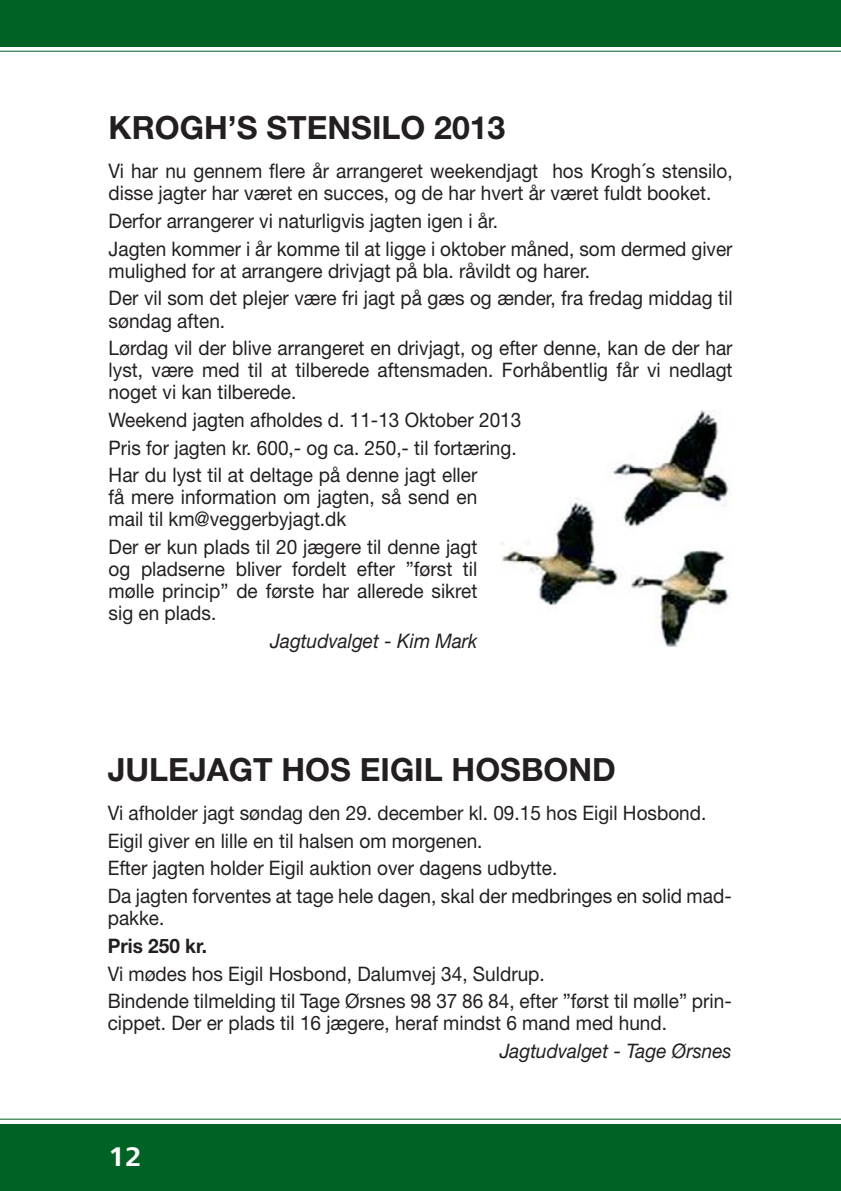
<style>
.page{position:relative;width:841px;height:1191px;background:#fff}
.page>*{position:absolute;margin:0;border:0;box-sizing:border-box;transform-origin:0 0}
.t1{font:700 32px "Helvetica Neue";color:#231f20}
.t2{font:700 28px "Frutiger Next Pro";color:#fff}
.t3{font:20px/27.6px "Helvetica Neue";color:#231f20;scale:.95 1}
.t4{font:italic 20px "Helvetica Neue";color:#231f20;scale:.95 1}
.t5{font:700 20px "Helvetica Neue";color:#231f20;scale:.95 1}
</style>
<div class="page">
<img style="left:501px;top:410px;width:229px;height:236px">
<div style="left:0;top:0;width:840px;height:47px;background:#006225"></div>
<div style="left:0;top:1124px;width:840px;height:66px;background:#006225"></div>
<hr style="left:0;top:1118px;width:840px;height:1px;background:#006225">
<hr style="left:0;top:51px;width:840px;height:1px;background:#006225">
<h1 class="t1" style="left:109px;top:116px;width:398px">KROGH’S STENSILO 2013</h1>
<p class="t3" style="left:109px;top:162px;width:658px;line-height:22px">Vi har nu gennem flere år arrangeret weekendjagt hos Krogh´s stensilo, disse jagter har været en succes, og de har hvert år været fuldt booket.</p>
<p class="t3" style="left:109px;top:209px;width:658px">Derfor arrangerer vi naturligvis jagten igen i år.<br>Jagten kommer i år komme til at ligge i oktober måned, som dermed giver</p>
<p class="t3" style="left:109px;top:259px;width:658px">mulighed for at arrangere drivjagt på bla. råvildt og harer.<br>Der vil som det plejer være fri jagt på gæs og ænder, fra fredag middag til</p>
<p class="t3" style="left:109px;top:308px;width:658px">søndag aften.<br>Lørdag vil der blive arrangeret en drivjagt, og efter denne, kan de der har</p>
<p class="t3" style="left:109px;top:361px;width:658px;line-height:22px">lyst, være med til at tilberede aftensmaden. Forhåbentlig får vi nedlagt noget vi kan tilberede.</p>
<p class="t3" style="left:109px;top:408px;width:436px">Weekend jagten afholdes d. 11-13 Oktober 2013<br>Pris for jagten kr. 600,- og ca. 250,- til fortæring.<br>Har du lyst til at deltage på denne jagt eller</p>
<p class="t3" style="left:109px;top:488px;width:389px;line-height:22px">få mere information om jagten, så send en mail til km@veggerbyjagt.dk</p>
<p class="t3" style="left:109px;top:537px;width:389px;line-height:22px;text-align:justify">Der er kun plads til 20 jægere til denne jagt og pladserne bliver fordelt efter ”først til mølle princip” de første har allerede sikret sig en plads.</p>
<p class="t4" style="left:270px;top:633px;width:219px">Jagtudvalget - Kim Mark</p>
<h1 class="t1" style="left:108px;top:758px;width:509px">JULEJAGT HOS EIGIL HOSBOND</h1>
<p class="t3" style="left:108px;top:801px;width:658px">Vi afholder jagt søndag den 29. december kl. 09.15 hos Eigil Hosbond.<br>Eigil giver en lille en til halsen om morgenen.<br>Efter jagten holder Eigil auktion over dagens udbytte.<br>Da jagten forventes at tage hele dagen, skal der medbringes en solid mad-</p>
<p class="t3" style="left:108px;top:906px;width:61px">pakke.</p>
<p class="t5" style="left:108px;top:938px;width:106px">Pris 250 kr.</p>
<p class="t3" style="left:108px;top:961px;width:658px">Vi mødes hos Eigil Hosbond, Dalumvej 34, Suldrup.<br>Bindende tilmelding til Tage Ørsnes 98 37 86 84, efter ”først til mølle” prin-</p>
<p class="t3" style="left:108px;top:1011px;width:590px">cippet. Der er plads til 16 jægere, heraf mindst 6 mand med hund.</p>
<p class="t4" style="left:499px;top:1043px;width:246px">Jagtudvalget - Tage Ørsnes</p>
<h2 class="t2" style="left:109px;top:1143px;width:34px">12</h2>
</div>
